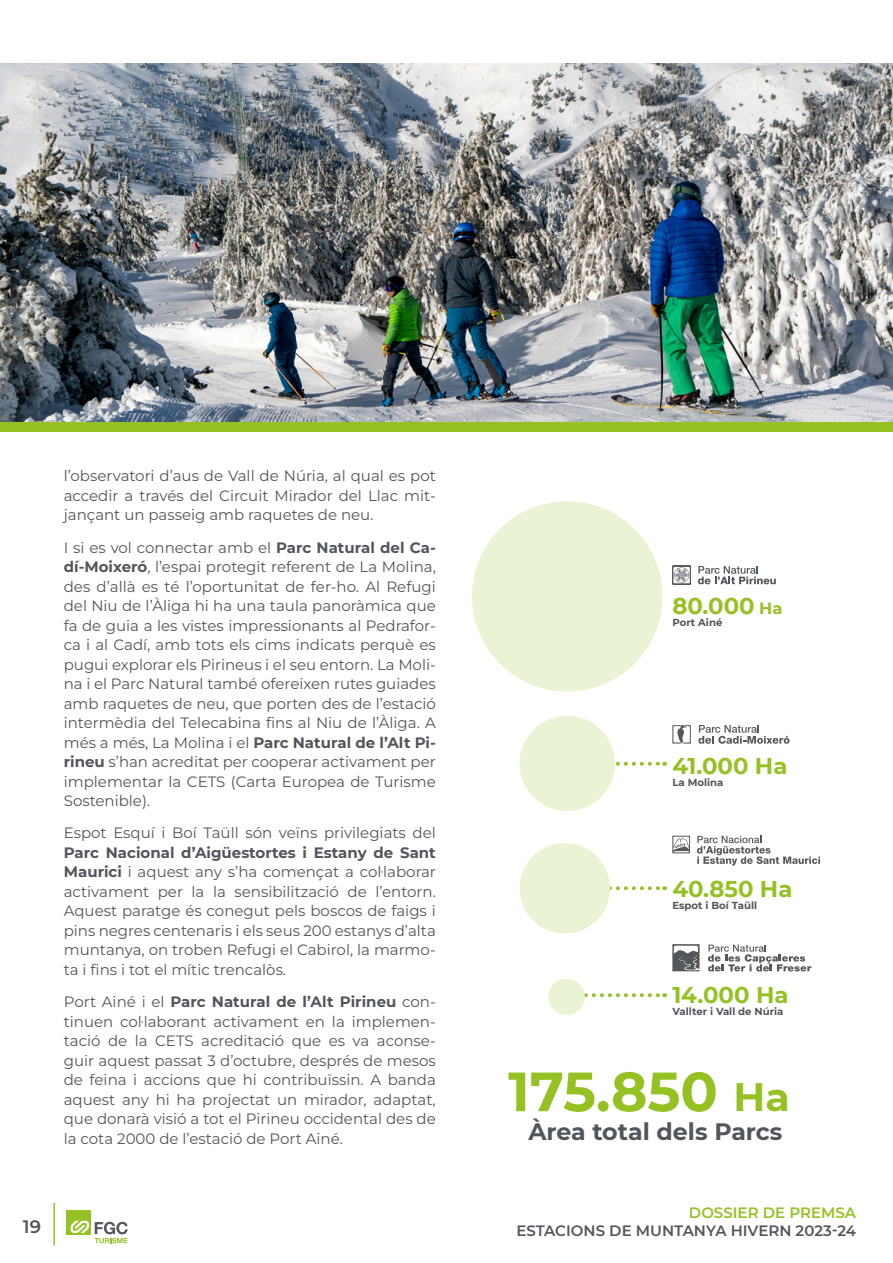
<style>
.page{position:relative;width:893px;height:1263px;background:#fff}
.page>*{position:absolute;margin:0;border:0;box-sizing:border-box;transform-origin:0 0}
.t1{font:700 55.2px "Montserrat";color:#95c122}
.t2{font:700 23.7px "Montserrat";color:#51565c}
.t3{font:700 22.8px "Montserrat";color:#95c122}
.t4{font:600 18px "Montserrat";color:#51565c}
.t5{font:15px/19.5px "Montserrat";color:#51565c;text-align:justify}
.t6{font:600 15px "Montserrat";color:#51565c}
.t7{font:600 15px "Montserrat";color:#95c123}
.t8{font:700 10.2px "Montserrat";color:#51565c}
.s1{font-weight:700}
.s2{font-size:16.35px}
.s3{font-size:39.6px}
</style>
<div class="page">
<svg style="left:697px;top:836px;width:123px;height:29px"></svg>
<svg style="left:672px;top:836px;width:18px;height:17px"></svg>
<svg style="left:698px;top:725px;width:91px;height:19px"></svg>
<svg style="left:672px;top:725px;width:19px;height:19px"></svg>
<svg style="left:708px;top:944px;width:103px;height:27px"></svg>
<svg style="left:672px;top:944px;width:28px;height:27px"></svg>
<div style="left:472px;top:501px;width:190px;height:190px;background:#eaf3d3;border-radius:50%"></div>
<svg style="left:698px;top:566px;width:78px;height:18px"></svg>
<svg style="left:672px;top:566px;width:19px;height:18px"></svg>
<svg style="left:585px;top:993px;width:80px;height:4px"></svg>
<svg style="left:610px;top:886px;width:55px;height:4px"></svg>
<svg style="left:615px;top:762px;width:50px;height:4px"></svg>
<div style="left:548px;top:978px;width:37px;height:37px;background:#eaf3d3;border-radius:50%"></div>
<div style="left:520px;top:843px;width:90px;height:90px;background:#eaf3d3;border-radius:50%"></div>
<div style="left:520px;top:716px;width:95px;height:95px;background:#eaf3d3;border-radius:50%"></div>
<img style="left:0;top:64px;width:893px;height:358px">
<div style="left:0;top:422px;width:893px;height:9px;background:#95c122"></div>
<div style="left:66px;top:1210px;width:24px;height:24px;background:#94c124"></div>
<svg style="left:71px;top:1221px;width:18px;height:12px"></svg>
<svg style="left:95px;top:1222px;width:33px;height:21px"></svg>
<hr style="left:53px;top:1203px;width:2px;height:42px;background:#95c123">
<p class="t5" style="left:64px;top:466px;width:374px">l’observatori d’aus de Vall de Núria, al qual es pot accedir a través del Circuit Mirador del Llac mit&shy;jançant un passeig amb raquetes de neu.</p>
<p class="t5" style="left:64px;top:537px;width:374px">I si es vol connectar amb el <span class="s1">Parc Natural del Ca&shy;dí-Moixeró</span>, l’espai protegit referent de La Molina, des d’allà es té l’oportunitat de fer-ho. Al Refugi del Niu de l’Àliga hi ha una taula panoràmica que fa de guia a les vistes impressionants al Pedrafor&shy;ca i al Cadí, amb tots els cims indicats perquè es pugui explorar els Pirineus i el seu entorn. La Moli&shy;na i el Parc Natural també ofereixen rutes guiades amb raquetes de neu, que porten des de l’estació intermèdia del Telecabina fins al Niu de l’Àliga. A més a més, La Molina i el <span class="s1">Parc Natural de l’Alt Pi&shy;rineu</span> s’han acreditat per cooperar activament per implementar la CETS (Carta Europea de Turisme Sostenible).</p>
<p class="t5" style="left:64px;top:823px;width:374px">Espot Esquí i Boí Taüll són veïns privilegiats del</p>
<p class="t5" style="left:64px;top:842px;width:374px"><span class="s1">Parc Nacional d’Aigüestortes i Estany de Sant Maurici</span> i aquest any s’ha començat a col·laborar activament per la la sensibilització de l’entorn.<br>Aquest paratge és conegut pels boscos de faigs i pins negres centenaris i els seus 200 estanys d’alta muntanya, on troben Refugi el Cabirol, la marmo&shy;ta i fins i tot el mític trencalòs.</p>
<p class="t5" style="left:64px;top:992px;width:374px">Port Ainé i el <span class="s1">Parc Natural de l’Alt Pirineu</span> con&shy;tinuen col·laborant activament en la implemen&shy;tació de la CETS acreditació que es va aconse&shy;guir aquest passat 3 d’octubre, després de mesos de feina i accions que hi contribuïssin. A banda aquest any hi ha projectat un mirador, adaptat, que donarà visió a tot el Pirineu occidental des de la cota 2000 de l’estació de Port Ainé.</p>
<p class="t4" style="left:23px;top:1213px;width:20px">19</p>
<h3 class="t3" style="left:672px;top:589px;width:112px">80.000 <span class="s2">Ha</span></h3>
<p class="t8" style="left:672px;top:615px;width:52px">Port Ainé</p>
<h3 class="t3" style="left:672px;top:749px;width:117px">41.000 Ha</h3>
<p class="t8" style="left:672px;top:775px;width:53px">La Molina</p>
<h3 class="t3" style="left:672px;top:872px;width:122px">40.850 Ha</h3>
<p class="t8" style="left:672px;top:898px;width:86px">Espot i Boí Taüll</p>
<h3 class="t3" style="left:672px;top:978px;width:118px">14.000 Ha</h3>
<p class="t8" style="left:672px;top:1004px;width:113px">Vallter i Vall de Núria</p>
<h1 class="t1" style="left:508px;top:1052px;width:283px">175.850 <span class="s3">Ha</span></h1>
<h2 class="t2" style="left:528px;top:1114px;width:256px">Àrea total dels Parcs</h2>
<p class="t7" style="left:689px;top:1202px;width:169px">DOSSIER DE PREMSA</p>
<p class="t6" style="left:516px;top:1220px;width:341px">ESTACIONS DE MUNTANYA HIVERN 2023-24</p>
</div>
